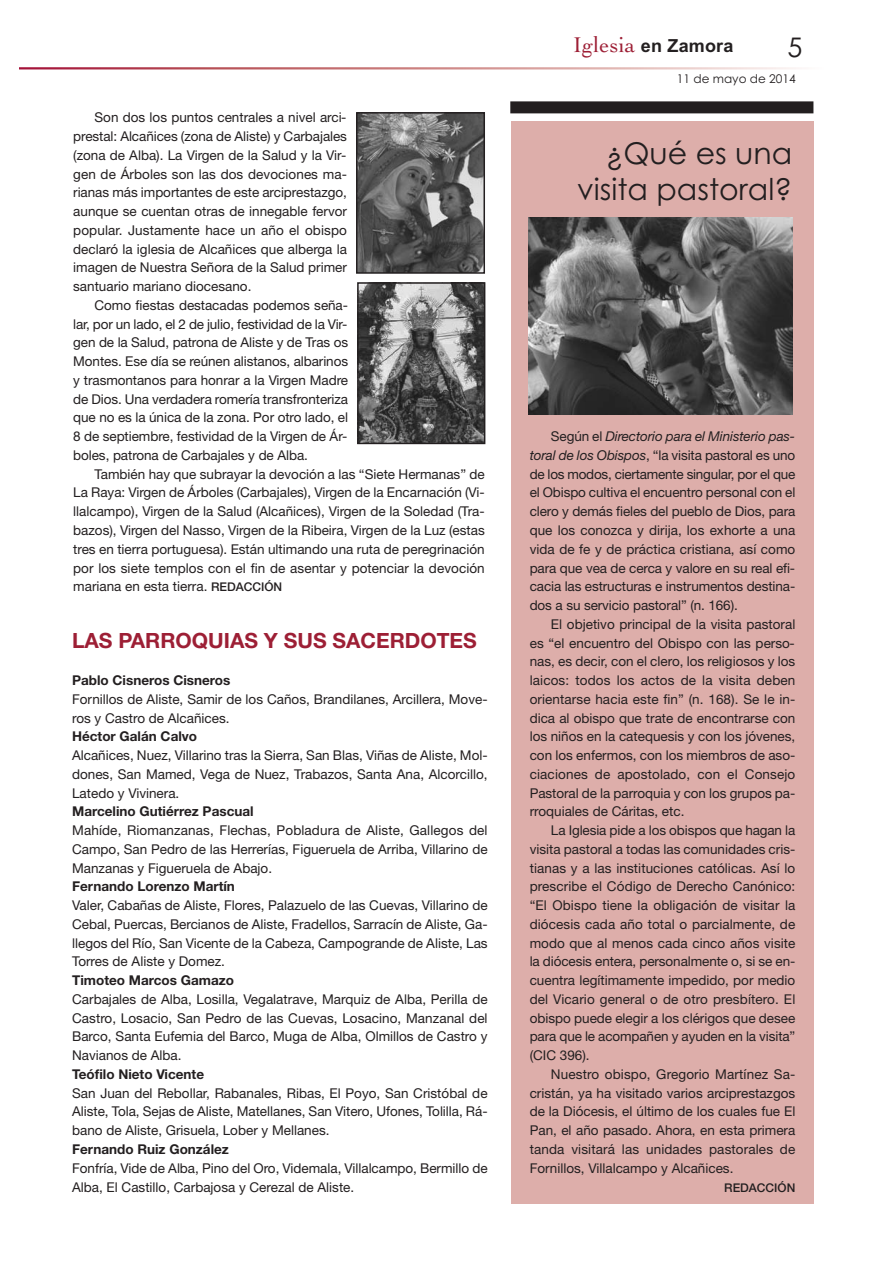
<style>
.page{position:relative;width:893px;height:1265px;background:#fff}
.page>*{position:absolute;margin:0;border:0;box-sizing:border-box;transform-origin:0 0}
.t1{font:30px/36px "Century Gothic";color:#231f20;text-align:right}
.t2{font:27px "Century Gothic";color:#231f20}
.t3{font:700 21px "Helvetica Neue";color:#9d1f35}
.t4{font:700 18px "Arial";letter-spacing:.01em;color:#231f20}
.t5{font:13.5px/18.8px "Helvetica Neue";color:#231f20;text-align:justify}
.t6{font:700 13.5px "Helvetica Neue";color:#231f20}
.t7{font:12px "Century Gothic";color:#231f20}
.t8{font:500 12px "Helvetica Neue";color:#231f20}
.s1{font-weight:500;font-size:12px}
.s2{font-family:"Cochin";font-weight:400;font-size:22.5px;color:#9d1f35}
.s3{font-style:italic}
</style>
<div class="page">
<img style="left:20px;top:67px;width:776px;height:2px">
<div style="left:511px;top:121px;width:302px;height:1082px;background:#ddaeaa"></div>
<div style="left:510px;top:101px;width:303px;height:12px;background:#231f20"></div>
<img style="left:529px;top:217px;width:263px;height:197px">
<img style="left:360px;top:285px;width:122px;height:156px">
<div style="left:357px;top:282px;width:128px;height:162px;border:2px solid #231f20"></div>
<img style="left:359px;top:115px;width:123px;height:156px">
<div style="left:356px;top:112px;width:129px;height:162px;border:2px solid #231f20"></div>
<p class="t5" style="left:73px;top:109px;width:275px;text-indent:21px">Son dos los puntos centrales a nivel arci&shy;prestal: Alcañices (zona de Aliste) y Carbajales (zona de Alba). La Virgen de la Salud y la Vir&shy;gen de Árboles son las dos devociones ma&shy;rianas más importantes de este arciprestazgo, aunque se cuentan otras de innegable fervor popular. Justamente hace un año el obispo declaró la iglesia de Alcañices que alberga la imagen de Nuestra Señora de la Salud primer santuario mariano diocesano.</p>
<p class="t5" style="left:73px;top:297px;width:276px;text-indent:21px">Como fiestas destacadas podemos seña&shy;lar, por un lado, el 2 de julio, festividad de la Vir&shy;gen de la Salud, patrona de Aliste y de Tras os Montes. Ese día se reúnen alistanos, albarinos y trasmontanos para honrar a la Virgen Madre de Dios. Una verdadera romería transfronteriza que no es la única de la zona. Por otro lado, el 8 de septiembre, festividad de la Virgen de Ár&shy;boles, patrona de Carbajales y de Alba.</p>
<p class="t5" style="left:73px;top:466px;width:413px;text-indent:21px">También hay que subrayar la devoción a las “Siete Hermanas” de La Raya: Virgen de Árboles (Carbajales), Virgen de la Encarnación (Vi&shy;llalcampo), Virgen de la Salud (Alcañices), Virgen de la Soledad (Tra&shy;bazos), Virgen del Nasso, Virgen de la Ribeira, Virgen de la Luz (estas tres en tierra portuguesa). Están ultimando una ruta de peregrinación por los siete templos con el fin de asentar y potenciar la devoción mariana en esta tierra. <span class="s1">REDACCIÓN</span></p>
<h3 class="t3" style="left:72px;top:632px;width:406px">LAS PARROQUIAS Y SUS SACERDOTES</h3>
<p class="t6" style="left:72px;top:675px;width:160px">Pablo Cisneros Cisneros</p>
<p class="t5" style="left:72px;top:691px;width:417px">Fornillos de Aliste, Samir de los Caños, Brandilanes, Arcillera, Move&shy;ros y Castro de Alcañices.</p>
<p class="t6" style="left:72px;top:731px;width:126px">Héctor Galán Calvo</p>
<p class="t5" style="left:72px;top:747px;width:417px">Alcañices, Nuez, Villarino tras la Sierra, San Blas, Viñas de Aliste, Mol&shy;dones, San Mamed, Vega de Nuez, Trabazos, Santa Ana, Alcorcillo, Latedo y Vivinera.</p>
<p class="t6" style="left:72px;top:806px;width:183px">Marcelino Gutiérrez Pascual</p>
<p class="t5" style="left:72px;top:822px;width:417px">Mahíde, Riomanzanas, Flechas, Pobladura de Aliste, Gallegos del Campo, San Pedro de las Herrerías, Figueruela de Arriba, Villarino de Manzanas y Figueruela de Abajo.</p>
<p class="t6" style="left:72px;top:881px;width:164px">Fernando Lorenzo Martín</p>
<p class="t5" style="left:72px;top:897px;width:417px">Valer, Cabañas de Aliste, Flores, Palazuelo de las Cuevas, Villarino de Cebal, Puercas, Bercianos de Aliste, Fradellos, Sarracín de Aliste, Ga&shy;llegos del Río, San Vicente de la Cabeza, Campogrande de Aliste, Las Torres de Aliste y Domez.</p>
<p class="t6" style="left:72px;top:975px;width:163px">Timoteo Marcos Gamazo</p>
<p class="t5" style="left:72px;top:991px;width:417px">Carbajales de Alba, Losilla, Vegalatrave, Marquiz de Alba, Perilla de Castro, Losacio, San Pedro de las Cuevas, Losacino, Manzanal del Barco, Santa Eufemia del Barco, Muga de Alba, Olmillos de Castro y Navianos de Alba.</p>
<p class="t6" style="left:72px;top:1069px;width:133px">Teófilo Nieto Vicente</p>
<p class="t5" style="left:72px;top:1084px;width:417px">San Juan del Rebollar, Rabanales, Ribas, El Poyo, San Cristóbal de Aliste, Tola, Sejas de Aliste, Matellanes, San Vitero, Ufones, Tolilla, Rá&shy;bano de Aliste, Grisuela, Lober y Mellanes.</p>
<p class="t6" style="left:72px;top:1144px;width:158px">Fernando Ruiz González</p>
<p class="t5" style="left:72px;top:1159px;width:417px">Fonfría, Vide de Alba, Pino del Oro, Videmala, Villalcampo, Bermillo de<br>Alba, El Castillo, Carbajosa y Cerezal de Aliste.</p>
<h3 class="t4" style="left:573px;top:35px;width:162px"><span class="s2">Iglesia</span> en Zamora</h3>
<h2 class="t2" style="left:787px;top:37px;width:16px">5</h2>
<p class="t7" style="left:676px;top:75px;width:120px">11 de mayo de 2014</p>
<h1 class="t1" style="left:577px;top:138px;width:216px">¿Qué es una visita pastoral?</h1>
<p class="t5" style="left:529px;top:428px;width:267px;text-indent:21px">Según el <span class="s3">Directorio para el Ministerio pas&shy;toral de los Obispos</span>, “la visita pastoral es uno de los modos, ciertamente singular, por el que el Obispo cultiva el encuentro personal con el clero y demás fieles del pueblo de Dios, para que los conozca y dirija, los exhorte a una vida de fe y de práctica cristiana, así como para que vea de cerca y valore en su real efi&shy;cacia las estructuras e instrumentos destina&shy;dos a su servicio pastoral” (n. 166).</p>
<p class="t5" style="left:529px;top:616px;width:267px;text-indent:21px">El objetivo principal de la visita pastoral es “el encuentro del Obispo con las perso&shy;nas, es decir, con el clero, los religiosos y los laicos: todos los actos de la visita deben orientarse hacia este fin” (n. 168). Se le in&shy;dica al obispo que trate de encontrarse con los niños en la catequesis y con los jóvenes, con los enfermos, con los miembros de aso&shy;ciaciones de apostolado, con el Consejo Pastoral de la parroquia y con los grupos pa&shy;rroquiales de Cáritas, etc.</p>
<p class="t5" style="left:529px;top:822px;width:267px;text-indent:21px">La Iglesia pide a los obispos que hagan la visita pastoral a todas las comunidades cris&shy;tianas y a las instituciones católicas. Así lo prescribe el Código de Derecho Canónico: “El Obispo tiene la obligación de visitar la diócesis cada año total o parcialmente, de modo que al menos cada cinco años visite la diócesis entera, personalmente o, si se en&shy;cuentra legítimamente impedido, por medio del Vicario general o de otro presbítero. El obispo puede elegir a los clérigos que desee para que le acompañen y ayuden en la visita” (CIC 396).</p>
<p class="t5" style="left:529px;top:1066px;width:267px;text-indent:21px">Nuestro obispo, Gregorio Martínez Sa&shy;cristán, ya ha visitado varios arciprestazgos de la Diócesis, el último de los cuales fue El Pan, el año pasado. Ahora, en esta primera tanda visitará las unidades pastorales de Fornillos, Villalcampo y Alcañices.</p>
<p class="t8" style="left:724px;top:1182px;width:73px">REDACCIÓN</p>
</div>
